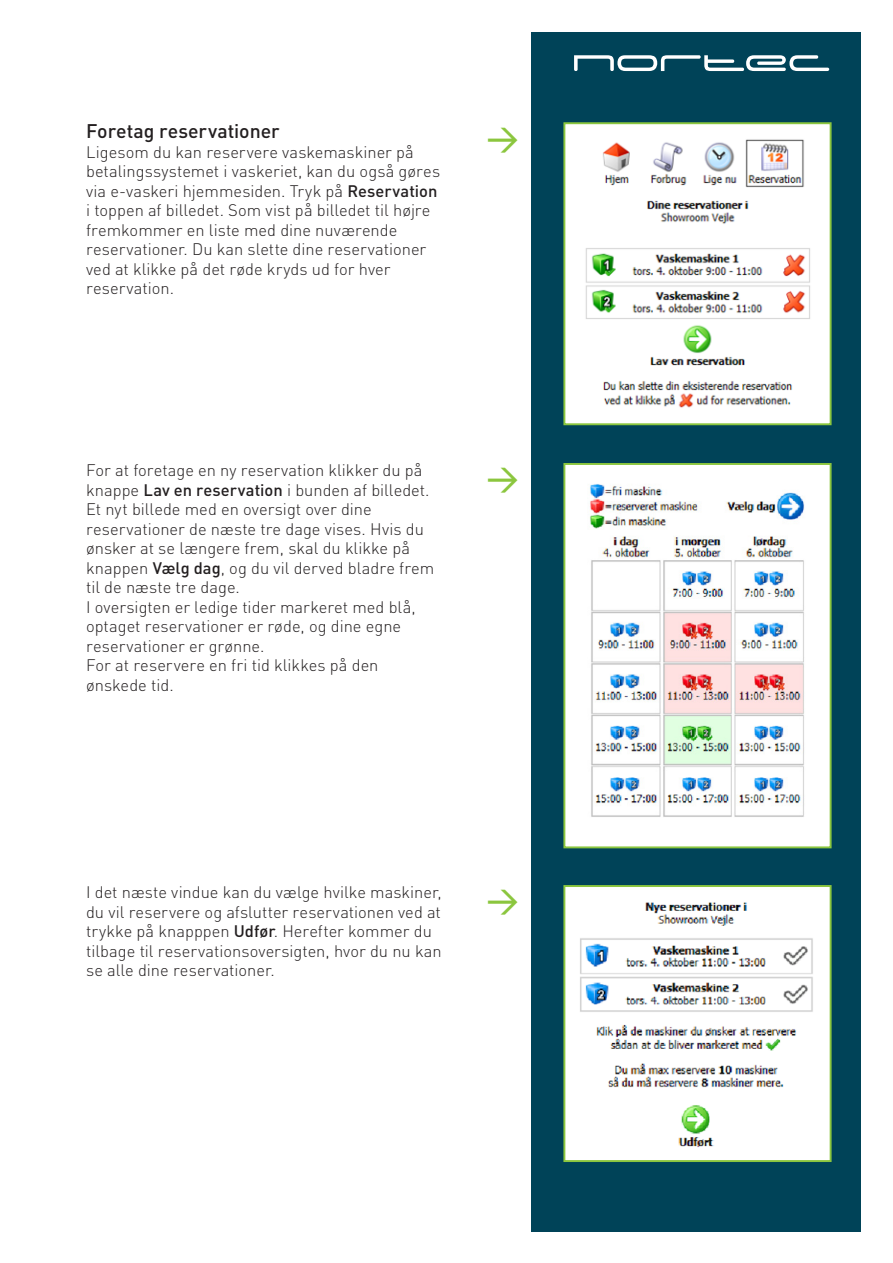
<style>
.page{position:relative;width:893px;height:1263px;background:#fff}
.page>*{position:absolute;margin:0;border:0;box-sizing:border-box;transform-origin:0 0}
.t1{font:500 31.8px "DIN";color:#8bc63e}
.t2{font:500 19.5px "DIN";letter-spacing:-.005em;color:#231f20}
.t3{font:300 16.5px/19.5px "DIN";color:#231f20}
.s1{font-weight:500}
</style>
<div class="page">
<div style="left:531px;top:32px;width:330px;height:1199px;background:#004358"></div>
<svg style="left:574px;top:55px;width:255px;height:16px"></svg>
<div style="left:564px;top:123px;width:267px;height:301px;background:#fff"></div>
<img style="left:585px;top:139px;width:225px;height:269px">
<div style="left:563px;top:122px;width:269px;height:303px;border:2px solid #8bc63e"></div>
<div style="left:564px;top:464px;width:267px;height:383px;background:#fff"></div>
<img style="left:590px;top:484px;width:215px;height:333px">
<div style="left:563px;top:463px;width:269px;height:385px;border:2px solid #8bc63e"></div>
<div style="left:564px;top:886px;width:267px;height:275px;background:#fff"></div>
<img style="left:580px;top:902px;width:233px;height:246px">
<div style="left:563px;top:885px;width:269px;height:277px;border:2px solid #8bc63e"></div>
<p class="t2" style="left:86px;top:119px;width:195px">Foretag reservationer</p>
<p class="t3" style="left:86px;top:142px;width:356px">Ligesom du kan reservere vaskemaskiner på betalingssystemet i vaskeriet, kan du også gøres via e-vaskeri hjemmesiden. Tryk på <span class="s1">Reservation </span>i toppen af billedet. Som vist på billedet til højre fremkommer en liste med dine nuværende reservationer. Du kan slette dine reservationer ved at klikke på det røde kryds ud for hver reservation.</p>
<h1 class="t1" style="left:486px;top:117px;width:34px">&gt;</h1>
<p class="t3" style="left:86px;top:460px;width:350px">For at foretage en ny reservation klikker du på knappe <span class="s1">Lav en reservation</span> i bunden af billedet.<br>Et nyt billede med en oversigt over dine reservationer de næste tre dage vises. Hvis du ønsker at se længere frem, skal du klikke på knappen <span class="s1">Vælg dag</span>, og du vil derved bladre frem til de næste tre dage.<br>I oversigten er ledige tider markeret med blå, optaget reservationer er røde, og dine egne reservationer er grønne.<br>For at reservere en fri tid klikkes på den ønskede tid.</p>
<h1 class="t1" style="left:486px;top:457px;width:34px">&gt;</h1>
<p class="t3" style="left:86px;top:882px;width:357px">I det næste vindue kan du vælge hvilke maskiner, du vil reservere og afslutter reservationen ved at trykke på knapppen <span class="s1">Udfør</span>. Herefter kommer du tilbage til reservationsoversigten, hvor du nu kan se alle dine reservationer.</p>
<h1 class="t1" style="left:486px;top:879px;width:34px">&gt;</h1>
</div>
